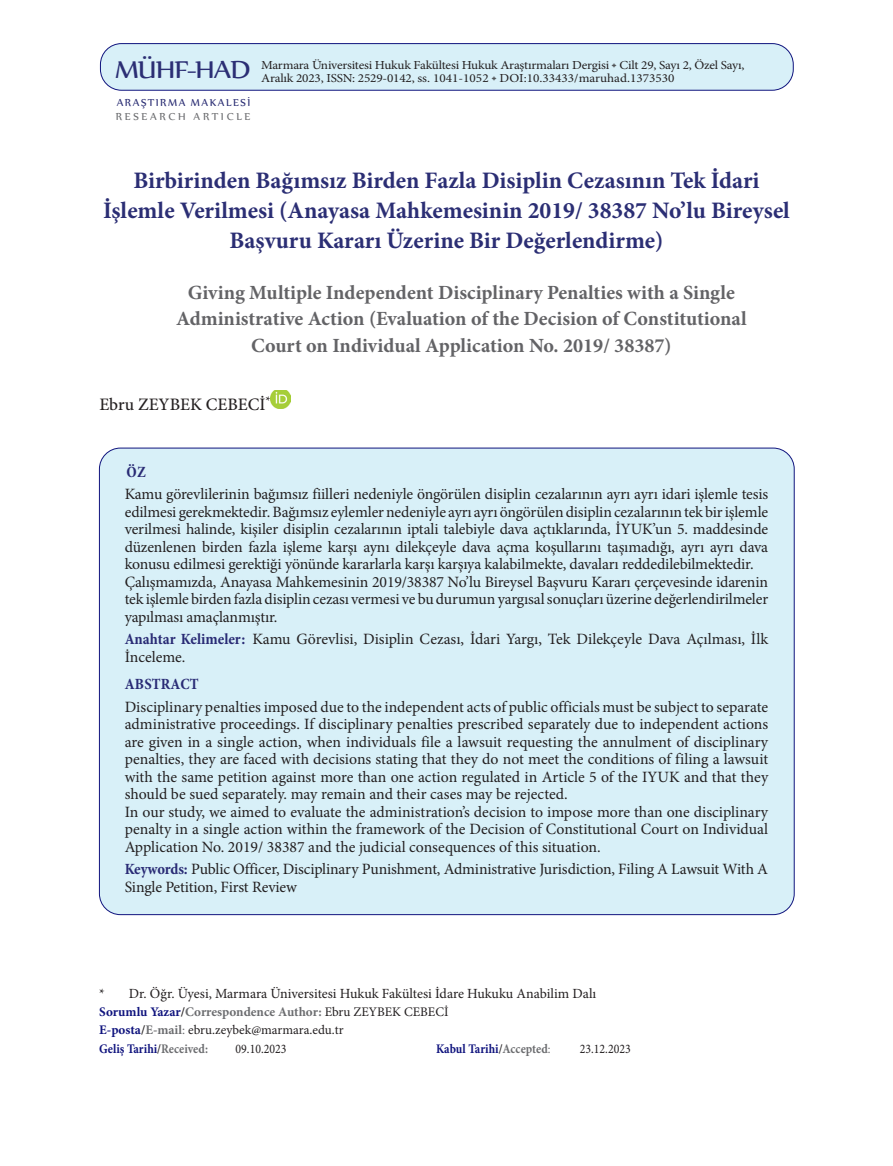
<style>
.page{position:relative;width:893px;height:1166px;background:#fff}
.page>*{position:absolute;margin:0;border:0;box-sizing:border-box;transform-origin:0 0}
.t1{font:29.75px "Nyala";letter-spacing:-.04em;color:#2b2e74;scale:1.08 1}
.t2{font:700 23.62px/29.8px "Minion Pro";color:#2b2e74;text-align:center}
.h1_1{font:700 20.12px/26.2px "Minion Pro";color:#636366;text-align:center}
.author{font:500 17.5px "Minion Pro";color:#231f20}
.AbstractTxtTR{font:15.75px/17.5px "Minion Pro";letter-spacing:-.01em;color:#231f20;text-align:justify}
.AbstractH{font:700 condensed 15.75px "Minion Pro";letter-spacing:.01em;color:#292b75}
.footnotes{font:14px "Minion Pro";letter-spacing:-.005em;color:#231f20}
.footnotes-2{font:700 13.12px "Minion Pro";color:#6c6d70}
.TabloTxt{font:700 13.12px "Minion Pro";color:#10147e;scale:.9 1}
.authorDetayContact{font:13.12px "Minion Pro";color:#231f20}
.TabloTxt-2{font:13.12px "Minion Pro";color:#231f20;scale:.9 1}
.t3{font:12.25px "Minion Pro";letter-spacing:-.015em;color:#231f20;scale:1.08 1}
.t4{font:12.25px "Nyala";letter-spacing:.12em;color:#2b2e74}
.t5{font:12.25px "Nyala";letter-spacing:.22em;color:#6c6d70}
.s1{font-family:"Nyala"}
.s2{font-weight:700;font-stretch:condensed;color:#292b75}
.s3{color:#10147e}
.s4{color:#231f20}
.s5{font-weight:400;color:#231f20}
.s6{font-weight:700;color:#10147e}
.s7{font-weight:700}
.s8{font-weight:700;color:#6c6d70}
.s9{color:#6c6d70}
.s10{font-weight:400;color:#6c6d70}
</style>
<div class="page">
<div style="left:100px;top:44px;width:693px;height:46px;background:#d8f0f8;border-radius:21px"></div>
<div style="left:100px;top:43px;width:694px;height:48px;border:1px solid #10147e;border-radius:21px"></div>
<div style="left:99px;top:448px;width:695px;height:466px;background:#d8f0f8;border-radius:21px"></div>
<img style="left:271px;top:390px;width:20px;height:18px">
<h1 class="t1" style="left:115px;top:51px;width:127px">MÜHF-HAD</h1>
<p class="t4" style="left:117px;top:95px;width:135px">ARAŞTIRMA MAKALESI</p>
<p class="t5" style="left:116px;top:109px;width:136px">RESEARCH ARTICLE</p>
<p class="t3" style="left:261px;top:57px;width:449px">Marmara Üniversitesi Hukuk Fakültesi Hukuk Araştırmaları Dergisi <span class="s1">•</span> Cilt 29, Sayı 2, Özel Sayı,</p>
<p class="t3" style="left:261px;top:70px;width:384px">Aralık 2023, ISSN: 2529-0142, ss. 1041-1052 <span class="s1">•</span> DOI:10.33433/maruhad.1373530</p>
<p class="t2" style="left:103px;top:166px;width:688px">Birbirinden Bağımsız Birden Fazla Disiplin Cezasının Tek İdari<br>İşlemle Verilmesi (Anayasa Mahkemesinin 2019/ 38387 No’lu Bireysel<br>Başvuru Kararı Üzerine Bir Değerlendirme)</p>
<p class="h1_1" style="left:176px;top:279px;width:572px">Giving Multiple Independent Disciplinary Penalties with a Single<br>Administrative Action (Evaluation of the Decision of Constitutional<br>Court on Individual Application No. 2019/ 38387)</p>
<p class="author" style="left:99px;top:393px;width:173px">Ebru ZEYBEK CEBECİ<sup>*</sup></p>
<p class="AbstractH" style="left:127px;top:461px;width:21px">ÖZ</p>
<p class="AbstractTxtTR" style="left:125px;top:485px;width:645px">Kamu görevlilerinin bağımsız fiilleri nedeniyle öngörülen disiplin cezalarının ayrı ayrı idari işlemle tesis edilmesi gerekmektedir. Bağımsız eylemler nedeniyle ayrı ayrı öngörülen disiplin cezalarının tek bir işlemle verilmesi halinde, kişiler disiplin cezalarının iptali talebiyle dava açtıklarında, İYUK’un 5. maddesinde düzenlenen birden fazla işleme karşı aynı dilekçeyle dava açma koşullarını taşımadığı, ayrı ayrı dava konusu edilmesi gerektiği yönünde kararlarla karşı karşıya kalabilmekte, davaları reddedilebilmektedir.</p>
<p class="AbstractTxtTR" style="left:125px;top:573px;width:645px">Çalışmamızda, Anayasa Mahkemesinin 2019/38387 No’lu Bireysel Başvuru Kararı çerçevesinde idarenin tek işlemle birden fazla disiplin cezası vermesi ve bu durumun yargısal sonuçları üzerine değerlendirilmeler yapılması amaçlanmıştır.</p>
<p class="AbstractTxtTR" style="left:125px;top:630px;width:645px"><span class="s2">Anahtar Kelimeler:</span> Kamu Görevlisi, Disiplin Cezası, İdari Yargı, Tek Dilekçeyle Dava Açılması, İlk<br>İnceleme.</p>
<p class="AbstractH" style="left:125px;top:673px;width:75px">ABSTRACT</p>
<p class="AbstractTxtTR" style="left:125px;top:698px;width:645px">Disciplinary penalties imposed due to the independent acts of public officials must be subject to separate administrative proceedings. If disciplinary penalties prescribed separately due to independent actions are given in a single action, when individuals file a lawsuit requesting the annulment of disciplinary penalties, they are faced with decisions stating that they do not meet the conditions of filing a lawsuit with the same petition against more than one action regulated in Article 5 of the IYUK and that they should be sued separately. may remain and their cases may be rejected.</p>
<p class="AbstractTxtTR" style="left:125px;top:803px;width:645px">In our study, we aimed to evaluate the administration’s decision to impose more than one disciplinary penalty in a single action within the framework of the Decision of Constitutional Court on Individual Application No. 2019/ 38387 and the judicial consequences of this situation.</p>
<p class="AbstractTxtTR" style="left:125px;top:860px;width:645px"><span class="s2">Keywords:</span> Public Officer, Disciplinary Punishment, Administrative Jurisdiction, Filing A Lawsuit With A<br>Single Petition, First Review</p>
<p class="footnotes" style="left:99px;top:984px;width:499px">* Dr. Öğr. Üyesi, Marmara Üniversitesi Hukuk Fakültesi İdare Hukuku Anabilim Dalı</p>
<p class="footnotes-2" style="left:99px;top:1003px;width:351px"><span class="s3">Sorumlu Yazar</span><span class="s4">/</span>Correspondence Author: <span class="s5">Ebru ZEYBEK CEBECİ</span></p>
<p class="authorDetayContact" style="left:99px;top:1021px;width:246px"><span class="s6">E-posta</span><span class="s7">/</span><span class="s8">E-mail</span><span class="s9">:</span> ebru.zeybek@marmara.edu.tr</p>
<p class="TabloTxt" style="left:99px;top:1040px;width:122px">Geliş Tarihi<span class="s4">/</span><span class="s9">Received:</span></p>
<p class="TabloTxt-2" style="left:236px;top:1040px;width:58px">09.10.2023</p>
<p class="TabloTxt" style="left:436px;top:1040px;width:129px">Kabul Tarihi<span class="s4">/</span><span class="s9">Accepted</span><span class="s10">:</span></p>
<p class="TabloTxt-2" style="left:580px;top:1040px;width:58px">23.12.2023</p>
</div>
